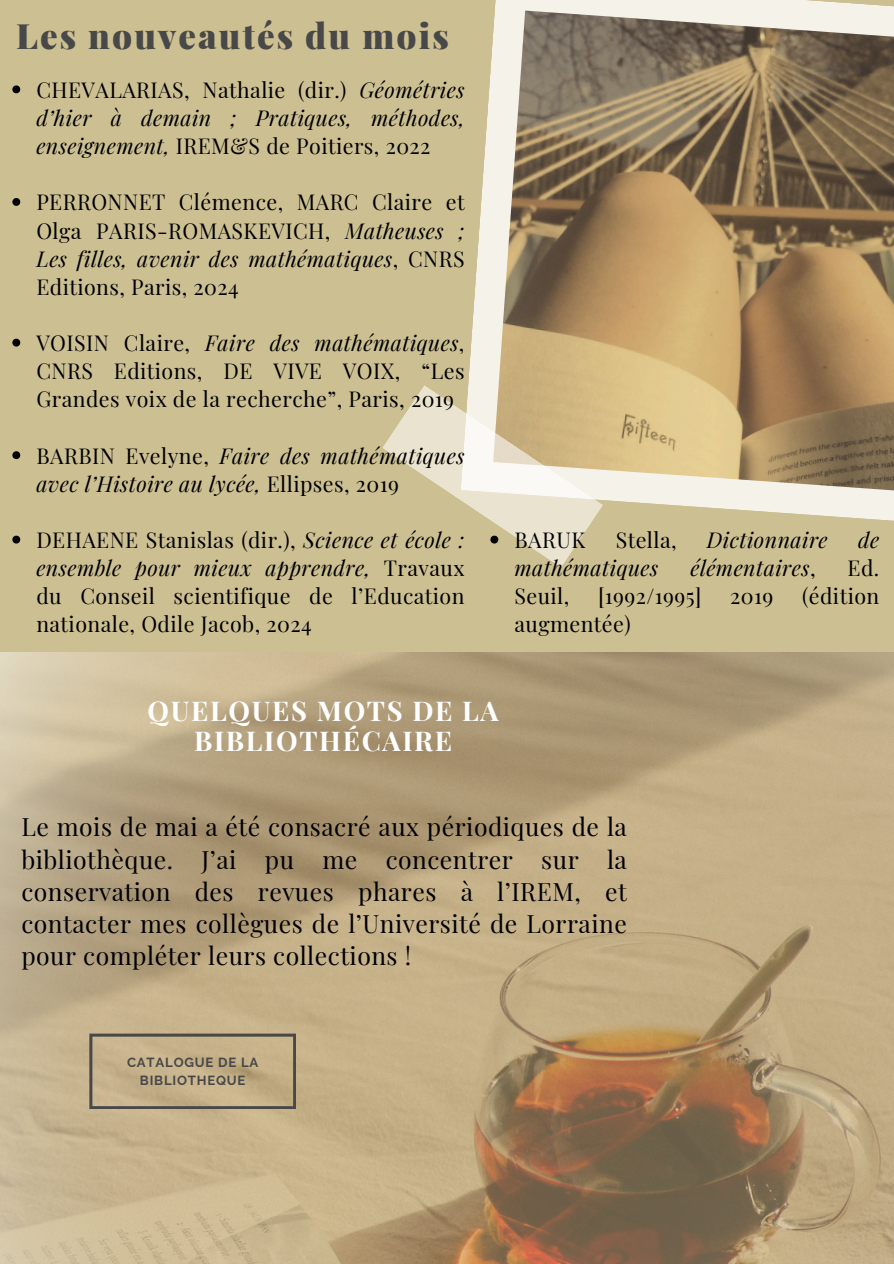
<style>
.page{position:relative;width:894px;height:1264px;background:#fff}
.page>*{position:absolute;margin:0;border:0;box-sizing:border-box;transform-origin:0 0}
.t1{font:900 34.95px "Playfair Display";letter-spacing:.06em;color:#484848}
.t2{font:700 27.3px/29.2px "Playfair Display";letter-spacing:.06em;color:#fff;text-align:center}
.t3{font:24.75px/32.1px "Playfair Display";letter-spacing:.02em;color:#000;text-align:justify}
.t4{font:21.45px/28.2px "Playfair Display";letter-spacing:.02em;color:#000;text-align:justify}
.t5{font:italic 21.45px/28.2px "Playfair Display";letter-spacing:.02em;color:#000;text-align:justify}
.t6{font:700 13.2px/17.5px "Raleway";letter-spacing:.06em;color:#484848;text-align:center}
.s1{font-style:normal}
.s2{font-style:italic}
</style>
<div class="page">
<div style="left:0;top:0;width:893px;height:1263px;background:#ccbf92"></div>
<svg style="left:468px;top:0;width:425px;height:521px;background:#ab9674"></svg>
<img style="left:0;top:652px;width:893px;height:611px">
<svg style="left:89px;top:1033px;width:207px;height:76px"></svg>
<svg style="left:12px;top:85px;width:8px;height:8px"></svg>
<svg style="left:12px;top:198px;width:8px;height:8px"></svg>
<svg style="left:12px;top:339px;width:8px;height:7px"></svg>
<svg style="left:12px;top:451px;width:8px;height:8px"></svg>
<svg style="left:12px;top:535px;width:8px;height:8px"></svg>
<svg style="left:382px;top:385px;width:221px;height:182px"></svg>
<p class="t1" style="left:16px;top:12px;width:434px">Les nouveautés du mois</p>
<p class="t5" style="left:36px;top:75px;width:429px"><span class="s1">CHEVALARIAS, Nathalie (dir.)</span> Géométries d’hier à demain ; Pratiques, méthodes, enseignement, <span class="s1">IREM&amp;S de Poitiers, 2022</span></p>
<p class="t4" style="left:36px;top:187px;width:429px">PERRONNET Clémence, MARC Claire et Olga PARIS-ROMASKEVICH, <span class="s2">Matheuses ; Les filles, avenir des mathématiques</span>, CNRS Editions, Paris, 2024</p>
<p class="t4" style="left:36px;top:328px;width:429px">VOISIN Claire, <span class="s2">Faire des mathématiques</span>, CNRS Editions, DE VIVE VOIX, “Les Grandes voix de la recherche”, Paris, 2019</p>
<p class="t5" style="left:36px;top:440px;width:429px"><span class="s1">BARBIN Evelyne,</span> Faire des mathématiques avec l’Histoire au lycée, <span class="s1">Ellipses, 2019</span></p>
<p class="t4" style="left:36px;top:525px;width:429px">DEHAENE Stanislas (dir.), <span class="s2">Science et école : ensemble pour mieux apprendre,</span> Travaux du Conseil scientifique de l’Education nationale, Odile Jacob, 2024</p>
<h2 class="t4" style="left:514px;top:525px;width:72px">BARUK</h2>
<h2 class="t4" style="left:615px;top:525px;width:62px">Stella,</h2>
<h2 class="t5" style="left:706px;top:525px;width:122px">Dictionnaire</h2>
<h2 class="t5" style="left:857px;top:525px;width:23px">de</h2>
<h2 class="t5" style="left:514px;top:553px;width:145px">mathématiques</h2>
<h2 class="t5" style="left:690px;top:553px;width:127px">élémentaires<span class="s1">,</span></h2>
<h2 class="t4" style="left:847px;top:553px;width:33px">Ed.</h2>
<h2 class="t4" style="left:514px;top:581px;width:56px">Seuil,</h2>
<h2 class="t4" style="left:598px;top:581px;width:105px">[1992/1995]</h2>
<h2 class="t4" style="left:730px;top:581px;width:45px">2019</h2>
<h2 class="t4" style="left:801px;top:581px;width:79px">(édition</h2>
<h2 class="t4" style="left:514px;top:609px;width:118px">augmentée)</h2>
<h1 class="t2" style="left:147px;top:695px;width:352px">QUELQUES MOTS DE LA<br>BIBLIOTHÉCAIRE</h1>
<p class="t3" style="left:21px;top:810px;width:606px">Le mois de mai a été consacré aux périodiques de la bibliothèque. J’ai pu me concentrer sur la conservation des revues phares à l’IREM, et contacter mes collègues de l’Université de Lorraine pour compléter leurs collections !</p>
<p class="t6" style="left:127px;top:1053px;width:133px">CATALOGUE DE LA<br>BIBLIOTHEQUE</p>
</div>
